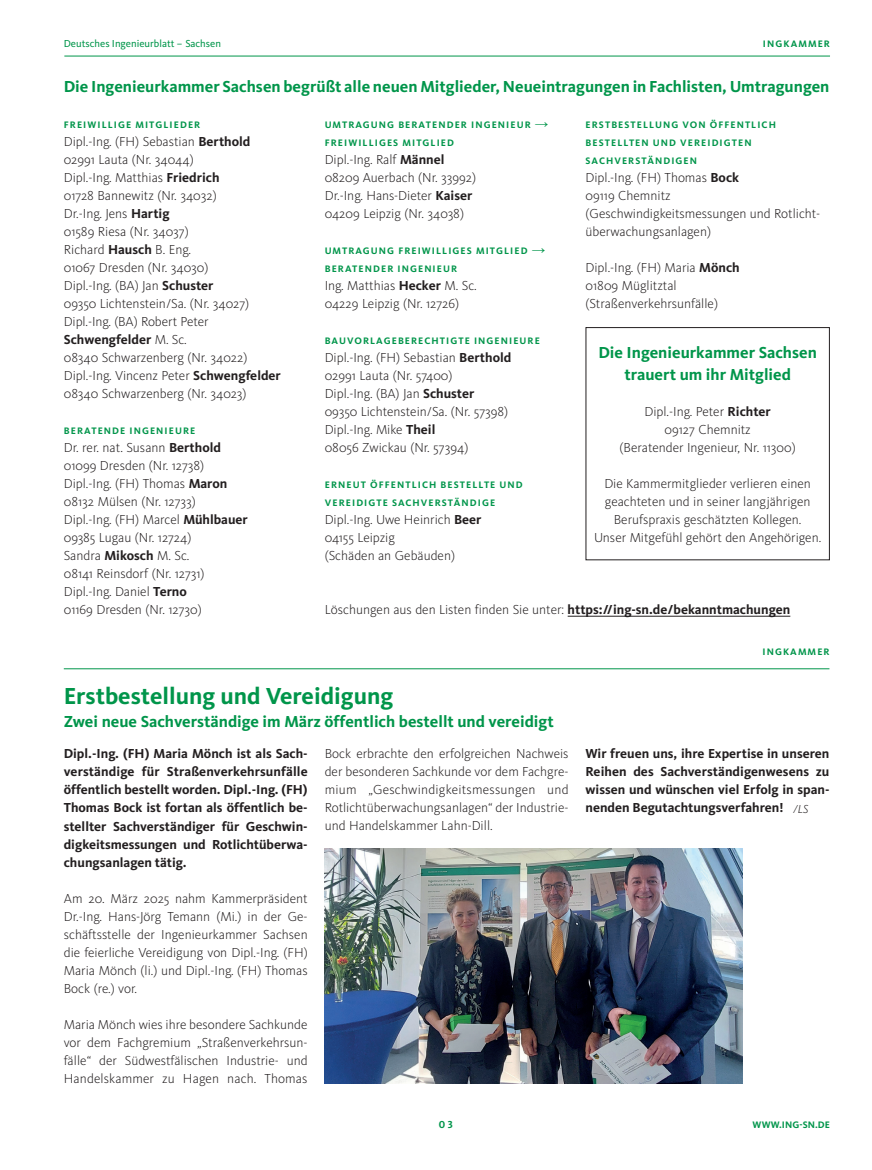
<style>
.page{position:relative;width:872px;height:1170px;background:#fff}
.page>*{position:absolute;margin:0;border:0;box-sizing:border-box;transform-origin:0 0}
.t1{font:700 24px "Kievit OT";color:#00954a}
.t2{font:700 16.5px/22.5px "Kievit OT";color:#00954a;text-align:center}
.t3{font:300 13.5px/18px "Kievit OT";color:#231f20}
.t4{font:700 13.5px/18px "Kievit OT";color:#231f20;text-align:justify}
.t5{font:10.5px "Kievit OT";color:#00954a}
.t6{font:700 10.5px "Kievit OT";color:#00954a}
.t7{font:700 9.75px/18px "Kievit OT";letter-spacing:.11em;color:#00954a}
.t8{font:700 9.75px "Kievit OT";letter-spacing:.01em;color:#00954a}
.s1{font-weight:700}
.s2{font-family:"Arial";font-size:13.5px}
.s3{font-weight:300;font-style:italic;font-size:12px}
</style>
<div class="page">
<hr style="left:64px;top:56px;width:766px;height:1px;background:#00954a">
<hr style="left:567px;top:615px;width:223px;height:1px;background:#231f20">
<hr style="left:64px;top:668px;width:765px;height:1px;background:#00954a">
<img style="left:325px;top:848px;width:417px;height:235px">
<p class="t5" style="left:64px;top:38px;width:159px">Deutsches Ingenieurblatt – Sachsen</p>
<p class="t7" style="left:763px;top:35px;width:69px">INGKAMMER</p>
<p class="t2" style="left:64px;top:75px;width:767px">Die Ingenieurkammer Sachsen begrüßt alle neuen Mitglieder, Neueintragungen in Fachlisten, Umtragungen</p>
<p class="t7" style="left:64px;top:116px;width:138px">FREIWILLIGE MITGLIEDER</p>
<p class="t3" style="left:64px;top:133px;width:218px">Dipl.-Ing. (FH) Sebastian <span class="s1">Berthold<br></span>02991 Lauta (Nr. 34044)<br>Dipl.-Ing. Matthias <span class="s1">Friedrich<br></span>01728 Bannewitz (Nr. 34032)<br>Dr.-Ing. Jens <span class="s1">Hartig<br></span>01589 Riesa (Nr. 34037)<br>Richard <span class="s1">Hausch</span> B. Eng.<br>01067 Dresden (Nr. 34030)<br>Dipl.-Ing. (BA) Jan <span class="s1">Schuster<br></span>09350 Lichtenstein/Sa. (Nr. 34027)<br>Dipl.-Ing. (BA) Robert Peter<br><span class="s1">Schwengfelder</span> M. Sc.<br>08340 Schwarzenberg (Nr. 34022)<br>Dipl.-Ing. Vincenz Peter <span class="s1">Schwengfelder<br></span>08340 Schwarzenberg (Nr. 34023)</p>
<p class="t7" style="left:64px;top:422px;width:133px">BERATENDE INGENIEURE</p>
<p class="t3" style="left:64px;top:439px;width:186px">Dr. rer. nat. Susann <span class="s1">Berthold<br></span>01099 Dresden (Nr. 12738)<br>Dipl.-Ing. (FH) Thomas <span class="s1">Maron<br></span>08132 Mülsen (Nr. 12733)<br>Dipl.-Ing. (FH) Marcel <span class="s1">Mühlbauer<br></span>09385 Lugau (Nr. 12724)<br>Sandra <span class="s1">Mikosch</span> M. Sc.<br>08141 Reinsdorf (Nr. 12731)<br>Dipl.-Ing. Daniel <span class="s1">Terno<br></span>01169 Dresden (Nr. 12730)</p>
<p class="t7" style="left:325px;top:116px;width:225px">UMTRAGUNG BERATENDER INGENIEUR <span class="s2">→<br></span>FREIWILLIGES MITGLIED</p>
<p class="t3" style="left:325px;top:151px;width:153px">Dipl.-Ing. Ralf <span class="s1">Männel<br></span>08209 Auerbach (Nr. 33992)<br>Dr.-Ing. Hans-Dieter <span class="s1">Kaiser<br></span>04209 Leipzig (Nr. 34038)</p>
<p class="t7" style="left:325px;top:242px;width:222px">UMTRAGUNG FREIWILLIGES MITGLIED <span class="s2">→<br></span>BERATENDER INGENIEUR</p>
<p class="t3" style="left:325px;top:277px;width:154px">Ing. Matthias <span class="s1">Hecker</span> M. Sc.<br>04229 Leipzig (Nr. 12726)</p>
<p class="t7" style="left:325px;top:332px;width:217px">BAUVORLAGEBERECHTIGTE INGENIEURE</p>
<p class="t3" style="left:325px;top:349px;width:188px">Dipl.-Ing. (FH) Sebastian <span class="s1">Berthold<br></span>02991 Lauta (Nr. 57400)<br>Dipl.-Ing. (BA) Jan <span class="s1">Schuster<br></span>09350 Lichtenstein/Sa. (Nr. 57398)<br>Dipl.-Ing. Mike <span class="s1">Theil<br></span>08056 Zwickau (Nr. 57394)</p>
<p class="t7" style="left:325px;top:476px;width:199px">ERNEUT ÖFFENTLICH BESTELLTE UND<br>VEREIDIGTE SACHVERSTÄNDIGE</p>
<p class="t3" style="left:325px;top:511px;width:158px">Dipl.-Ing. Uwe Heinrich <span class="s1">Beer<br></span>04155 Leipzig<br>(Schäden an Gebäuden)</p>
<p class="t7" style="left:585px;top:116px;width:192px">ERSTBESTELLUNG VON ÖFFENTLICH<br>BESTELLTEN UND VEREIDIGTEN<br>SACHVERSTÄNDIGEN</p>
<p class="t3" style="left:585px;top:169px;width:236px">Dipl.-Ing. (FH) Thomas <span class="s1">Bock<br></span>09119 Chemnitz (Geschwindigkeitsmessungen und Rotlicht&shy;überwachungsanlagen)</p>
<p class="t3" style="left:585px;top:259px;width:156px">Dipl.-Ing. (FH) Maria <span class="s1">Mönch<br></span>01809 Müglitztal (Straßenverkehrsunfälle)</p>
<p class="t2" style="left:598px;top:341px;width:220px">Die Ingenieurkammer Sachsen trauert um ihr Mitglied</p>
<p class="t3" style="left:619px;top:403px;width:177px;text-align:center">Dipl.-Ing. Peter <span class="s1">Richter<br></span>09127 Chemnitz<br>(Beratender Ingenieur, Nr. 11300)</p>
<p class="t3" style="left:594px;top:475px;width:229px;text-align:center">Die Kammermitglieder verlieren einen geachteten und in seiner langjährigen Berufspraxis geschätzten Kollegen.<br>Unser Mitgefühl gehört den Angehörigen.</p>
<p class="t3" style="left:325px;top:601px;width:467px">Löschungen aus den Listen finden Sie unter: <span class="s1">https://ing-sn.de/bekanntmachungen</span></p>
<p class="t7" style="left:762px;top:642px;width:69px">INGKAMMER</p>
<h1 class="t1" style="left:64px;top:682px;width:331px">Erstbestellung und Vereidigung</h1>
<p class="t2" style="left:64px;top:710px;width:491px">Zwei neue Sachverständige im März öffentlich bestellt und vereidigt</p>
<p class="t4" style="left:64px;top:745px;width:245px">Dipl.-Ing. (FH) Maria Mönch ist als Sach&shy;verständige für Straßenverkehrsunfälle öffentlich bestellt worden. Dipl.-Ing. (FH)<br>Thomas Bock ist fortan als öffentlich be&shy;stellter Sachverständiger für Geschwin&shy;digkeitsmessungen und Rotlichtüberwa&shy;chungsanlagen tätig.</p>
<p class="t3" style="left:64px;top:889px;width:245px;text-align:justify">Am 20. März 2025 nahm Kammerpräsident Dr.-Ing. Hans-Jörg Temann (Mi.) in der Ge&shy;schäftsstelle der Ingenieurkammer Sachsen die feierliche Vereidigung von Dipl.-Ing. (FH)<br>Maria Mönch (li.) und Dipl.-Ing. (FH) Thomas Bock (re.) vor.</p>
<p class="t3" style="left:64px;top:1015px;width:245px;text-align:justify">Maria Mönch wies ihre besondere Sachkunde vor dem Fachgremium „Straßenverkehrsun&shy;fälle“ der Südwestfälischen Industrie- und Handelskammer zu Hagen nach. Thomas</p>
<p class="t3" style="left:325px;top:745px;width:245px;text-align:justify">Bock erbrachte den erfolgreichen Nachweis der besonderen Sachkunde vor dem Fachgre&shy;mium „Geschwindigkeitsmessungen und Rotlichtüberwachungsanlagen“ der Industrie&shy;und Handelskammer Lahn-Dill.</p>
<p class="t4" style="left:585px;top:745px;width:245px">Wir freuen uns, ihre Expertise in unseren Reihen des Sachverständigenwesens zu wissen und wünschen viel Erfolg in span&shy;nenden Begutachtungsverfahren! <span class="s3">/LS</span></p>
<p class="t6" style="left:439px;top:1117px;width:16px">03</p>
<p class="t8" style="left:752px;top:1118px;width:79px">WWW.ING-SN.DE</p>
</div>
